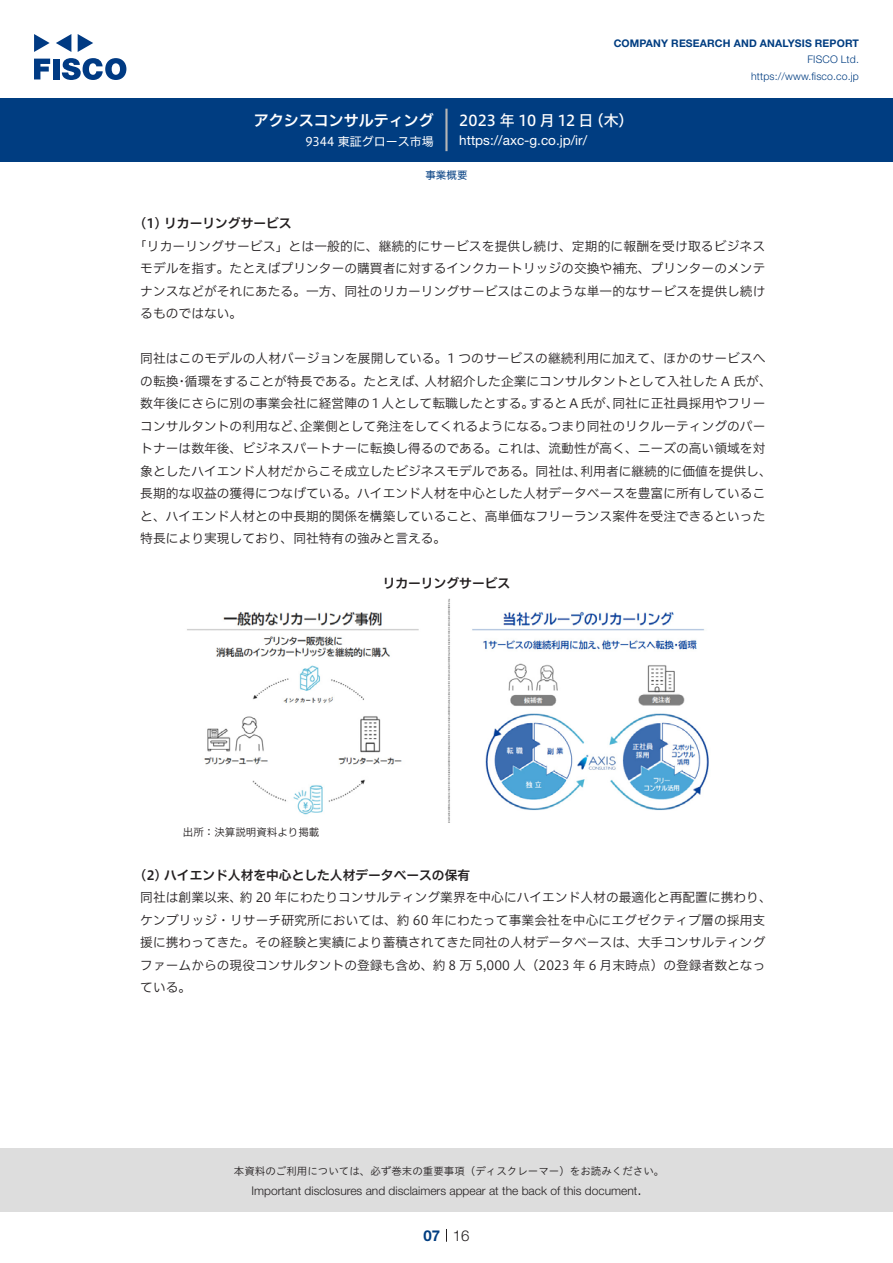
<style>
.page{position:relative;width:893px;height:1263px;background:#fff}
.page>*{position:absolute;margin:0;border:0;box-sizing:border-box;transform-origin:0 0}
.t1{font:15px "Hiragino UD Sans F Std N W5";letter-spacing:.005em;color:#fff}
.t2{font:15px "Hiragino UD Sans F Std N W6";color:#fff}
.t3{font:300 15px "Helvetica Neue LT Std";color:#231f20}
.t4{font:700 15px "Helvetica Neue LT Std";color:#003d81}
.t5{font:13.5px "Helvetica Neue LT Std";color:#fff}
.t6{font:12.75px/22.5px "Hiragino UD Sans F Std N W3";color:#231f20}
.t7{font:12.75px "Hiragino UD Sans F Std N W6";color:#231f20}
.t8{font:300 12px "Helvetica Neue LT Std";color:#231f20}
.t9{font:12px "Hiragino UD Sans F Std N W4";color:#fff}
.t10{font:10.5px "Hiragino UD Sans Std W3";color:#231f20}
.t11{font:700 10.5px "Helvetica Neue LT Std";letter-spacing:.015em;color:#003d81}
.t12{font:300 10.5px/16.5px "Helvetica Neue LT Std";letter-spacing:.015em;color:#003d81;text-align:right}
.t13{font:10.5px "Hiragino UD Sans F Std N W3";color:#231f20}
.t14{font:10.5px "Hiragino UD Sans F Std N W4";color:#003d81}
</style>
<div class="page">
<div style="left:0;top:1148px;width:893px;height:64px;background:#ddd"></div>
<svg style="left:34px;top:59px;width:16px;height:20px"></svg>
<div style="left:53px;top:59px;width:6px;height:20px;background:#003a83"></div>
<svg style="left:62px;top:58px;width:64px;height:22px"></svg>
<svg style="left:34px;top:34px;width:16px;height:18px"></svg>
<svg style="left:78px;top:34px;width:15px;height:18px"></svg>
<svg style="left:56px;top:34px;width:15px;height:18px"></svg>
<div style="left:0;top:98px;width:893px;height:64px;background:#003d81"></div>
<hr style="left:445px;top:109px;width:3px;height:42px;background:#b5b5b6">
<svg style="left:446px;top:1229px;width:1px;height:13px"></svg>
<img style="left:187px;top:598px;width:522px;height:225px">
<p class="t2" style="left:254px;top:109px;width:182px">アクシスコンサルティング</p>
<p class="t9" style="left:305px;top:132px;width:130px">9344 東証グロース市場</p>
<p class="t11" style="left:614px;top:37px;width:247px">COMPANY RESEARCH AND ANALYSIS REPORT</p>
<p class="t12" style="left:751px;top:51px;width:109px">FISCO Ltd. https://www.fisco.co j p.</p>
<p class="t1" style="left:589px;top:109px;width:46px">（木(</p>
<p class="t1" style="left:459px;top:109px;width:136px">2023 年 10 月 12 日</p>
<p class="t5" style="left:459px;top:132px;width:129px">h t t p s : / / a x c .g- c o j p. /i r/</p>
<p class="t14" style="left:425px;top:167px;width:43px">事業概要</p>
<p class="t7" style="left:140px;top:214px;width:153px">1( ) リカーリングサービス</p>
<p class="t6" style="left:140px;top:234px;width:627px;text-align:justify;text-indent:-6px">「リカーリングサービス」とは一般的に、継続的にサービスを提供し続け、定期的に報酬を受け取るビジネスモデルを指す。たとえばプリンターの購買者に対するインクカートリッジの交換や補充、プリンターのメンテナンスなどがそれにあたる。一方、同社のリカーリングサービスはこのような単一的なサービスを提供し続けるものではない。</p>
<p class="t6" style="left:424px;top:346px;width:349px;text-indent:-284px">同社はこのモデルの人材バージョンを展開している。1 つのサービスの継続利用に加えて、ほかのサービスへ人材紹介した企業にコンサルタントとして入社した A 氏が、</p>
<p class="t6" style="left:185px;top:369px;width:244px">循環をすることが特長である。たとえば、</p>
<p class="t6" style="left:140px;top:369px;width:40px">の転換</p>
<p class="t6" style="left:175px;top:369px;width:14px">・</p>
<p class="t6" style="left:529px;top:391px;width:91px">するとA 氏が、</p>
<p class="t6" style="left:140px;top:391px;width:396px">数年後にさらに別の事業会社に経営陣の1 人として転職したとする。</p>
<p class="t6" style="left:612px;top:391px;width:154px">同社に正社員採用やフリー</p>
<p class="t6" style="left:140px;top:414px;width:167px">コンサルタントの利用など、</p>
<p class="t6" style="left:140px;top:436px;width:627px">トナーは数年後、ビジネスパートナーに転換し得るのである。これは、流動性が高く、ニーズの高い領域を対</p>
<p class="t6" style="left:580px;top:459px;width:193px">利用者に継続的に価値を提供し、</p>
<p class="t6" style="left:549px;top:414px;width:218px">つまり同社のリクルーティングのパー</p>
<p class="t6" style="left:300px;top:414px;width:256px">企業側として発注をしてくれるようになる。</p>
<p class="t6" style="left:140px;top:459px;width:627px">象としたハイエンド人材だからこそ成立したビジネスモデルである。同社は、<br>長期的な収益の獲得につなげている。ハイエンド人材を中心とした人材データベースを豊富に所有していること、ハイエンド人材との中長期的関係を構築していること、高単価なフリーランス案件を受注できるといった特長により実現しており、同社特有の強みと言える。</p>
<p class="t7" style="left:383px;top:574px;width:129px">リカーリングサービス</p>
<p class="t13" style="left:183px;top:824px;width:138px">出所：決算説明資料より掲載</p>
<p class="t7" style="left:140px;top:865px;width:331px">2( ) ハイエンド人材を中心とした人材データベースの保有</p>
<p class="t6" style="left:240px;top:885px;width:533px">約 20 年にわたりコンサルティング業界を中心にハイエンド人材の最適化と再配置に携わり、</p>
<p class="t6" style="left:140px;top:885px;width:627px">同社は創業以来、<br>ケンブリッジ・リサーチ研究所においては、約 60 年にわたって事業会社を中心にエグゼクティブ層の採用支援に携わってきた。その経験と実績により蓄積されてきた同社の人材データベースは、大手コンサルティングファームからの現役コンサルタントの登録も含め、約 8 万 5,000 人（2023 年 6 月末時点）の登録者数となっている。</p>
<p class="t10" style="left:234px;top:1163px;width:432px">本資料のご利用については、必ず巻末の重要事項（ディスクレーマー）をお読みください。</p>
<p class="t3" style="left:637px;top:1180px;width:6px">.</p>
<p class="t8" style="left:251px;top:1183px;width:387px">Important disclosures and disclaimers appear at the back of this document</p>
<p class="t4" style="left:423px;top:1226px;width:18px">07</p>
<p class="t3" style="left:453px;top:1226px;width:18px">16</p>
</div>
